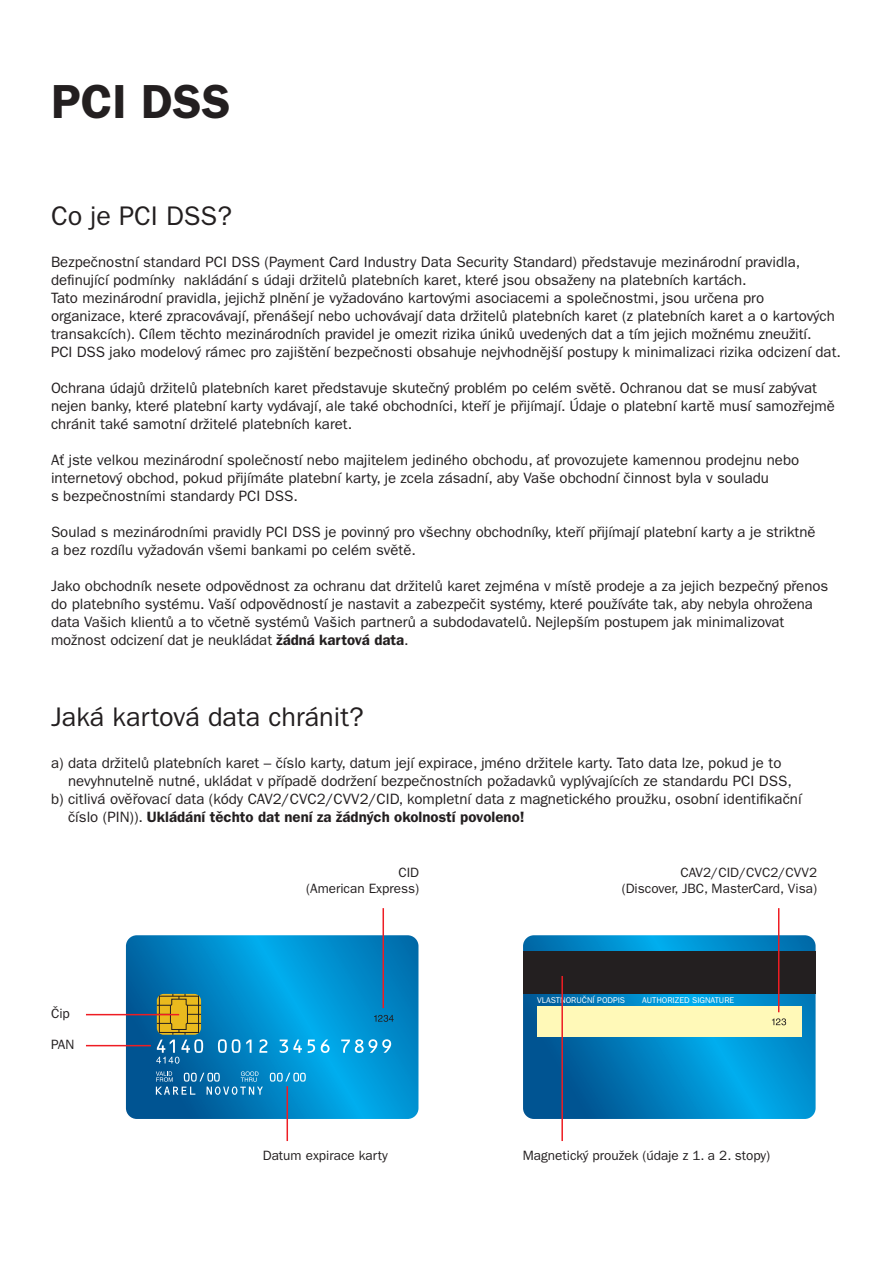
<style>
.page{position:relative;width:893px;height:1263px;background:#fff}
.page>*{position:absolute;margin:0;border:0;box-sizing:border-box;transform-origin:0 0}
.t1{font:600 48px "ITC Franklin Gothic Std";color:#231f20}
.t2{font:27px "ITC Franklin Gothic Std";color:#231f20}
.t3{font:15px/18px "ITC Franklin Gothic Std";color:#231f20}
.t4{font:600 15px "ITC Franklin Gothic Std";color:#231f20}
.t5{font:13.5px/16.2px "ITC Franklin Gothic Std";color:#231f20;text-align:right}
.t6{font:8.4px "ITC Franklin Gothic Std";color:#fff}
.s1{font-weight:600}
.s2{font-weight:400}
</style>
<div class="page">
<svg style="left:126px;top:935px;width:292px;height:184px;background:#0087c6"></svg>
<svg style="left:218px;top:1039px;width:22px;height:14px"></svg>
<svg style="left:246px;top:1039px;width:5px;height:14px"></svg>
<svg style="left:259px;top:1039px;width:8px;height:14px"></svg>
<svg style="left:280px;top:1039px;width:22px;height:14px"></svg>
<svg style="left:308px;top:1039px;width:7px;height:14px"></svg>
<svg style="left:321px;top:1039px;width:9px;height:14px"></svg>
<svg style="left:341px;top:1039px;width:50px;height:14px"></svg>
<svg style="left:270px;top:1073px;width:36px;height:8px"></svg>
<svg style="left:156px;top:1071px;width:107px;height:24px;background:#2d81b5"></svg>
<svg style="left:156px;top:994px;width:47px;height:69px;background:#7b8c60"></svg>
<svg style="left:374px;top:1015px;width:20px;height:7px"></svg>
<svg style="left:523px;top:935px;width:293px;height:184px;background:#0181bf"></svg>
<div style="left:523px;top:952px;width:293px;height:42px;background:#231f20"></div>
<div style="left:537px;top:1006px;width:264px;height:31px;background:#fff9b8"></div>
<svg style="left:772px;top:1018px;width:14px;height:7px"></svg>
<hr style="left:382px;top:908px;width:2px;height:100px;background:#ee1d23">
<hr style="left:778px;top:908px;width:1px;height:104px;background:#ee1d23">
<hr style="left:561px;top:976px;width:2px;height:165px;background:#ee1d23">
<hr style="left:287px;top:1086px;width:1px;height:55px;background:#ee1d23">
<hr style="left:86px;top:1014px;width:93px;height:1px;background:#ee1d23">
<hr style="left:86px;top:1045px;width:65px;height:1px;background:#ee1d23">
<h1 class="t1" style="left:51px;top:86px;width:181px">PCI DSS</h1>
<h2 class="t2" style="left:51px;top:207px;width:182px">Co je PCI DSS?</h2>
<p class="t3" style="left:51px;top:254px;width:791px">Bezpečnostní standard PCI DSS (Payment Card Industry Data Security Standard) představuje mezinárodní pravidla, definující podmínky nakládání s údaji držitelů platebních karet, které jsou obsaženy na platebních kartách.<br>Tato mezinárodní pravidla, jejichž plnění je vyžadováno kartovými asociacemi a společnostmi, jsou určena pro organizace, které zpracovávají, přenášejí nebo uchovávají data držitelů platebních karet (z platebních karet a o kartových transakcích). Cílem těchto mezinárodních pravidel je omezit rizika úniků uvedených dat a tím jejich možnému zneužití.<br>PCI DSS jako modelový rámec pro zajištění bezpečnosti obsahuje nejvhodnější postupy k minimalizaci rizika odcizení dat.</p>
<p class="t3" style="left:51px;top:380px;width:785px">Ochrana údajů držitelů platebních karet představuje skutečný problém po celém světě. Ochranou dat se musí zabývat nejen banky, které platební karty vydávají, ale také obchodníci, kteří je přijímají. Údaje o platební kartě musí samozřejmě chránit také samotní držitelé platebních karet.</p>
<p class="t3" style="left:51px;top:452px;width:750px">Ať jste velkou mezinárodní společností nebo majitelem jediného obchodu, ať provozujete kamennou prodejnu nebo internetový obchod, pokud přijímáte platební karty, je zcela zásadní, aby Vaše obchodní činnost byla v souladu<br>s bezpečnostními standardy PCI DSS.</p>
<p class="t3" style="left:51px;top:524px;width:766px">Soulad s mezinárodními pravidly PCI DSS je povinný pro všechny obchodníky, kteří přijímají platební karty a je striktně a bez rozdílu vyžadován všemi bankami po celém světě.</p>
<p class="t3" style="left:51px;top:578px;width:779px">Jako obchodník nesete odpovědnost za ochranu dat držitelů karet zejména v místě prodeje a za jejich bezpečný přenos do platebního systému. Vaší odpovědností je nastavit a zabezpečit systémy, které používáte tak, aby nebyla ohrožena data Vašich klientů a to včetně systémů Vašich partnerů a subdodavatelů. Nejlepším postupem jak minimalizovat možnost odcizení dat je neukládat <span class="s1">žádná kartová data</span>.</p>
<h2 class="t2" style="left:51px;top:707px;width:314px">Jaká kartová data chránit?</h2>
<p class="t3" style="left:51px;top:755px;width:732px">a) data držitelů platebních karet – číslo karty, datum její expirace, jméno držitele karty. Tato data lze, pokud je to</p>
<p class="t3" style="left:68px;top:773px;width:725px">nevyhnutelně nutné, ukládat v případě dodržení bezpečnostních požadavků vyplývajících ze standardu PCI DSS,</p>
<p class="t3" style="left:51px;top:791px;width:752px">b) citlivá ověřovací data (kódy CAV2/CVC2/CVV2/CID, kompletní data z magnetického proužku, osobní identifikační</p>
<p class="t4" style="left:68px;top:811px;width:458px"><span class="s2">číslo (PIN)).</span> Ukládání těchto dat není za žádných okolností povoleno!</p>
<p class="t5" style="left:51px;top:1006px;width:20px">Čip</p>
<p class="t5" style="left:51px;top:1038px;width:25px">PAN</p>
<p class="t5" style="left:306px;top:866px;width:115px">CID<br>(American Express)</p>
<p class="t5" style="left:622px;top:866px;width:197px">CAV2/CID/CVC2/CVV2 (Discover, JBC, MasterCard, Visa)</p>
<p class="t6" style="left:537px;top:997px;width:90px">VLASTNORUČNÍ PODPIS</p>
<p class="t6" style="left:642px;top:997px;width:94px">AUTHORIZED SIGNATURE</p>
<p class="t5" style="left:263px;top:1148px;width:127px">Datum expirace karty</p>
<p class="t5" style="left:523px;top:1148px;width:249px">Magnetický proužek (údaje z 1. a 2. stopy)</p>
</div>
